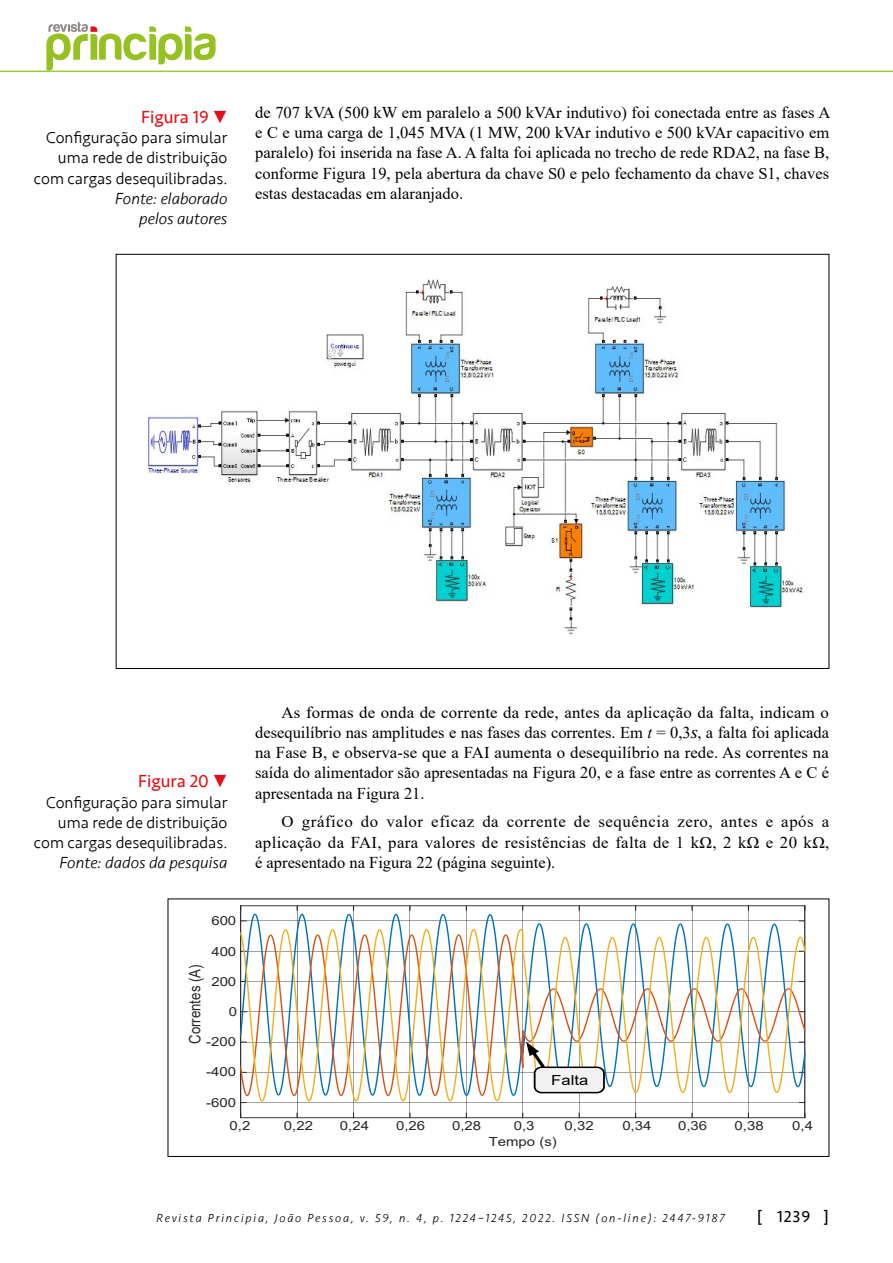
<style>
.page{position:relative;width:893px;height:1263px;background:#fff}
.page>*{position:absolute;margin:0;border:0;box-sizing:border-box;transform-origin:0 0}
.t1{font:18px "Seravek";color:#e2101a}
.t2{font:16.5px/20.2px "Times New Roman";color:#000;text-align:justify}
.t3{font:300 16.5px/20.2px "Seravek";color:#000;text-align:right}
.t4{font:italic 300 16.5px/20.2px "Seravek";color:#000;text-align:right}
.t5{font:16.5px "Seravek";color:#000}
.t6{font:15.75px "Arial";color:#262626;scale:.84 1}
.t7{font:13.95px "Arial";color:#000;scale:1.19 1}
.t8{font:12.6px "Arial";color:#262626;scale:1.19 1}
.t9{font:italic 300 12px "Seravek";letter-spacing:.15em;color:#000}
.s1{font-style:italic}
</style>
<div class="page">
<hr style="left:0;top:71px;width:893px;height:1px;background:#9c3">
<img style="left:148px;top:279px;width:659px;height:356px">
<hr style="left:240px;top:905px;width:1px;height:213px;background:#353535">
<hr style="left:297px;top:905px;width:1px;height:213px;background:#262626;opacity:.51">
<hr style="left:353px;top:905px;width:1px;height:213px;background:#262626;opacity:.44">
<hr style="left:410px;top:905px;width:1px;height:213px;background:#262626;opacity:.44">
<hr style="left:466px;top:905px;width:1px;height:213px;background:#262626;opacity:.44">
<hr style="left:522px;top:905px;width:1px;height:213px;background:#262626;opacity:.44">
<hr style="left:579px;top:905px;width:1px;height:213px;background:#262626;opacity:.44">
<hr style="left:635px;top:905px;width:1px;height:213px;background:#262626;opacity:.44">
<hr style="left:692px;top:905px;width:1px;height:213px;background:#262626;opacity:.44">
<hr style="left:748px;top:905px;width:1px;height:213px;background:#262626;opacity:.44">
<hr style="left:804px;top:905px;width:1px;height:213px;background:#262626;opacity:.44">
<hr style="left:241px;top:1117px;width:564px;height:1px;background:#262626">
<hr style="left:241px;top:905px;width:564px;height:1px;background:#262626">
<hr style="left:240px;top:906px;width:1px;height:212px;background:#262626">
<hr style="left:805px;top:906px;width:1px;height:212px;background:#262626">
<svg style="left:240px;top:906px;width:566px;height:197px"></svg>
<div style="left:168px;top:899px;width:661px;height:258px;border:1px solid #000"></div>
<svg style="left:46px;top:22px;width:170px;height:49px"></svg>
<p class="t1" style="left:141px;top:103px;width:88px">Figura 19 •</p>
<p class="t3" style="left:34px;top:128px;width:195px">Configuração para simular uma rede de distribuição com cargas desequilibradas.</p>
<p class="t4" style="left:115px;top:189px;width:114px">Fonte: elaborado pelos autores</p>
<p class="t2" style="left:255px;top:102px;width:577px">de 707 kVA (500 kW em paralelo a 500 kVAr indutivo) foi conectada entre as fases A e C e uma carga de 1,045 MVA (1 MW, 200 kVAr indutivo e 500 kVAr capacitivo em paralelo) foi inserida na fase A. A falta foi aplicada no trecho de rede RDA2, na fase B, conforme Figura 19, pela abertura da chave S0 e pelo fechamento da chave S1, chaves estas destacadas em alaranjado.</p>
<p class="t1" style="left:138px;top:767px;width:91px">Figura 20 •</p>
<p class="t3" style="left:34px;top:792px;width:195px">Configuração para simular uma rede de distribuição com cargas desequilibradas.</p>
<p class="t4" style="left:60px;top:853px;width:169px">Fonte: dados da pesquisa</p>
<p class="t8" style="left:211px;top:912px;width:22px">600</p>
<p class="t8" style="left:211px;top:943px;width:22px">400</p>
<p class="t6" style="left:184px;top:1044px;width:96px;rotate:-90deg">Correntes (A)</p>
<p class="t8" style="left:211px;top:972px;width:22px">200</p>
<p class="t8" style="left:229px;top:1003px;width:8px">0</p>
<p class="t8" style="left:206px;top:1033px;width:27px">-200</p>
<p class="t8" style="left:206px;top:1063px;width:27px">-400</p>
<p class="t8" style="left:206px;top:1094px;width:27px">-600</p>
<p class="t2" style="left:255px;top:701px;width:576px;text-indent:26px">As formas de onda de corrente da rede, antes da aplicação da falta, indicam o desequilíbrio nas amplitudes e nas fases das correntes. Em <span class="s1">t</span> = 0,3<span class="s1">s</span>, a falta foi aplicada na Fase B, e observa-se que a FAI aumenta o desequilíbrio na rede. As correntes na saída do alimentador são apresentadas na Figura 20, e a fase entre as correntes A e C é apresentada na Figura 21.</p>
<p class="t2" style="left:255px;top:811px;width:576px;text-indent:26px">O gráfico do valor eficaz da corrente de sequência zero, antes e após a aplicação da FAI, para valores de resistências de falta de 1 kΩ, 2 kΩ e 20 kΩ, é apresentado na Figura 22 (página seguinte).</p>
<p class="t7" style="left:551px;top:1070px;width:33px">Falta</p>
<p class="t8" style="left:230px;top:1117px;width:19px">0,2</p>
<p class="t8" style="left:284px;top:1117px;width:26px">0,22</p>
<p class="t8" style="left:340px;top:1117px;width:26px">0,24</p>
<p class="t8" style="left:396px;top:1117px;width:26px">0,26</p>
<p class="t8" style="left:452px;top:1117px;width:26px">0,28</p>
<p class="t8" style="left:514px;top:1117px;width:19px">0,3</p>
<p class="t8" style="left:565px;top:1117px;width:26px">0,32</p>
<p class="t8" style="left:622px;top:1117px;width:26px">0,34</p>
<p class="t8" style="left:678px;top:1117px;width:26px">0,36</p>
<p class="t8" style="left:735px;top:1117px;width:26px">0,38</p>
<p class="t8" style="left:792px;top:1117px;width:19px">0,4</p>
<p class="t8" style="left:489px;top:1133px;width:59px">Tempo (s)</p>
<p class="t9" style="left:156px;top:1211px;width:570px">Revista Principia, João Pessoa, v. 59, n. 4, p. 1224–1245, 2022. ISSN (on-line): 2447-9187</p>
<p class="t5" style="left:757px;top:1204px;width:74px">[ 1239 ]</p>
</div>
